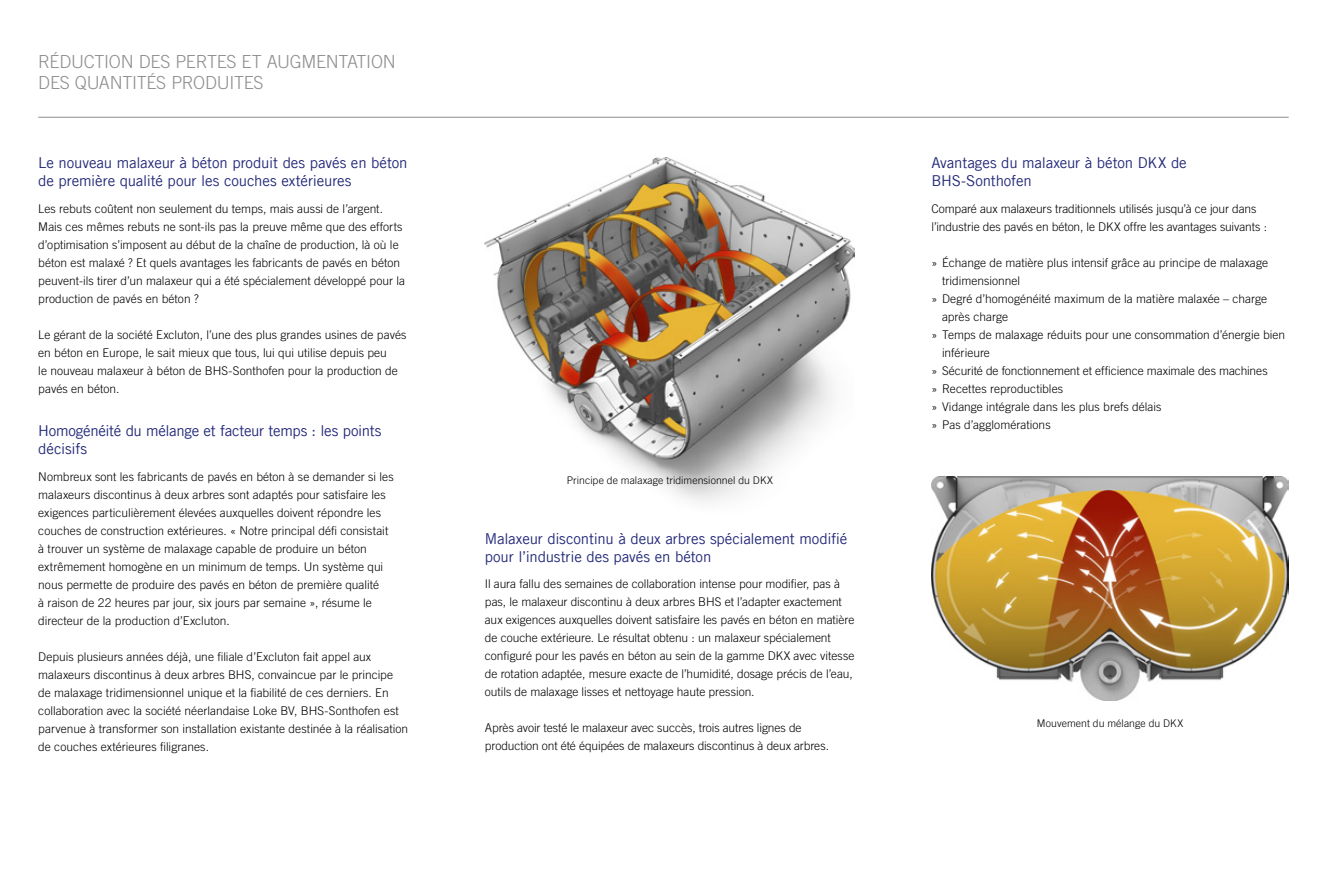
<style>
.page{position:relative;width:1327px;height:893px;background:#fff}
.page>*{position:absolute;margin:0;border:0;box-sizing:border-box;transform-origin:0 0}
.t1{font:300 18px/21.6px "Trade Gothic LT Com";letter-spacing:-.015em;color:#8f8f8f}
.t2{font:15px/18px "Trade Gothic LT Com";letter-spacing:-.01em;color:#232978}
.t3{font:300 12px/18px "Trade Gothic LT Com";color:#000}
.t4{font:300 10.5px "Trade Gothic LT Com";letter-spacing:.005em;color:#000}
</style>
<div class="page">
<img style="left:931px;top:476px;width:357px;height:225px">
<img style="left:485px;top:157px;width:370px;height:345px">
<hr style="left:38px;top:117px;width:1250px;height:1px;background:#8f8f8f">
<h1 class="t1" style="left:38px;top:50px;width:359px">RÉDUCTION DES PERTES ET AUGMENTATION<br>DES QUANTITÉS PRODUITES</h1>
<p class="t2" style="left:38px;top:154px;width:371px">Le nouveau malaxeur à béton produit des pavés en béton de première qualité pour les couches extérieures</p>
<p class="t3" style="left:38px;top:199px;width:368px">Les rebuts coûtent non seulement du temps, mais aussi de l’argent.<br>Mais ces mêmes rebuts ne sont-ils pas la preuve même que des efforts d’optimisation s’imposent au début de la chaîne de production, là où le béton est malaxé ? Et quels avantages les fabricants de pavés en béton peuvent-ils tirer d’un malaxeur qui a été spécialement développé pour la production de pavés en béton ?</p>
<p class="t3" style="left:38px;top:325px;width:370px">Le gérant de la société Excluton, l’une des plus grandes usines de pavés en béton en Europe, le sait mieux que tous, lui qui utilise depuis peu<br>le nouveau malaxeur à béton de BHS-Sonthofen pour la production de pavés en béton.</p>
<p class="t2" style="left:38px;top:422px;width:345px">Homogénéité du mélange et facteur temps : les points décisifs</p>
<p class="t3" style="left:38px;top:467px;width:357px">Nombreux sont les fabricants de pavés en béton à se demander si les malaxeurs discontinus à deux arbres sont adaptés pour satisfaire les exigences particulièrement élevées auxquelles doivent répondre les couches de construction extérieures. « Notre principal défi consistait à trouver un système de malaxage capable de produire un béton extrêmement homogène en un minimum de temps. Un système qui nous permette de produire des pavés en béton de première qualité<br>à raison de 22 heures par jour, six jours par semaine », résume le directeur de la production d’Excluton.</p>
<p class="t3" style="left:38px;top:647px;width:371px">Depuis plusieurs années déjà, une filiale d’Excluton fait appel aux malaxeurs discontinus à deux arbres BHS, convaincue par le principe de malaxage tridimensionnel unique et la fiabilité de ces derniers. En collaboration avec la société néerlandaise Loke BV, BHS-Sonthofen est parvenue à transformer son installation existante destinée à la réalisation de couches extérieures filigranes.</p>
<p class="t4" style="left:567px;top:474px;width:208px">Principe de malaxage tridimensionnel du DKX</p>
<p class="t2" style="left:485px;top:529px;width:364px">Malaxeur discontinu à deux arbres spécialement modifié pour l’industrie des pavés en béton</p>
<p class="t3" style="left:485px;top:575px;width:371px">Il aura fallu des semaines de collaboration intense pour modifier, pas à pas, le malaxeur discontinu à deux arbres BHS et l’adapter exactement aux exigences auxquelles doivent satisfaire les pavés en béton en matière de couche extérieure. Le résultat obtenu : un malaxeur spécialement configuré pour les pavés en béton au sein de la gamme DKX avec vitesse de rotation adaptée, mesure exacte de l’humidité, dosage précis de l’eau, outils de malaxage lisses et nettoyage haute pression.</p>
<p class="t3" style="left:485px;top:719px;width:346px">Après avoir testé le malaxeur avec succès, trois autres lignes de production ont été équipées de malaxeurs discontinus à deux arbres.</p>
<p class="t2" style="left:931px;top:154px;width:257px">Avantages du malaxeur à béton DKX de<br>BHS-Sonthofen</p>
<p class="t3" style="left:931px;top:199px;width:337px">Comparé aux malaxeurs traditionnels utilisés jusqu’à ce jour dans l’industrie des pavés en béton, le DKX offre les avantages suivants :</p>
<p class="t3" style="left:931px;top:253px;width:338px">» Échange de matière plus intensif grâce au principe de malaxage</p>
<p class="t3" style="left:942px;top:271px;width:80px">tridimensionnel</p>
<p class="t3" style="left:931px;top:289px;width:337px">» Degré d’homogénéité maximum de la matière malaxée – charge</p>
<p class="t3" style="left:942px;top:307px;width:68px">après charge</p>
<p class="t3" style="left:931px;top:325px;width:355px">» Temps de malaxage réduits pour une consommation d’énergie bien</p>
<p class="t3" style="left:942px;top:343px;width:49px">inférieure</p>
<p class="t3" style="left:931px;top:361px;width:338px">» Sécurité de fonctionnement et efficience maximale des machines</p>
<p class="t3" style="left:931px;top:379px;width:133px">» Recettes reproductibles</p>
<p class="t3" style="left:931px;top:397px;width:232px">» Vidange intégrale dans les plus brefs délais</p>
<p class="t3" style="left:931px;top:415px;width:121px">» Pas d’agglomérations</p>
<p class="t4" style="left:1037px;top:717px;width:148px">Mouvement du mélange du DKX</p>
</div>
